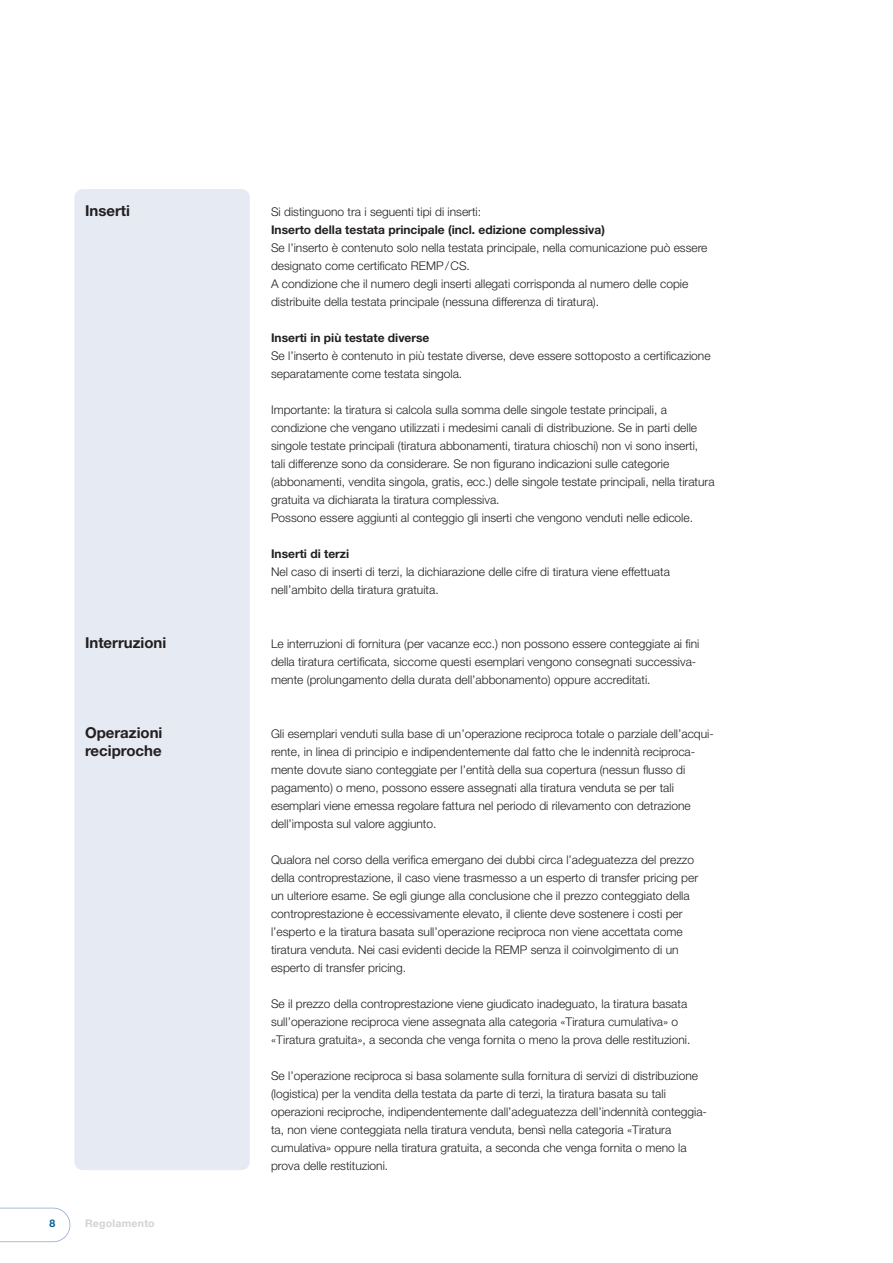
<style>
.page{position:relative;width:893px;height:1263px;background:#fff}
.page>*{position:absolute;margin:0;border:0;box-sizing:border-box;transform-origin:0 0}
.t1{font:700 15px/18px "Helvetica Neue LT Std";color:#231f20}
.t2{font:300 12px/18px "Helvetica Neue LT Std";color:#231f20}
.t3{font:700 12px "Helvetica Neue LT Std";color:#231f20}
.t4{font:700 10.5px "Helvetica Neue LT Std";letter-spacing:.025em;color:#d1d2d4}
.t5{font:700 10.5px "Helvetica Neue LT Std";color:#005b97}
</style>
<div class="page">
<svg style="left:0;top:1208px;width:70px;height:34px"></svg>
<div style="left:74px;top:189px;width:176px;height:981px;background:#e5eaf3;border-radius:9px"></div>
<p class="t1" style="left:85px;top:201px;width:46px">Inserti</p>
<p class="t2" style="left:271px;top:202px;width:212px">Si distinguono tra i seguenti tipi di inserti:</p>
<p class="t3" style="left:271px;top:222px;width:335px">Inserto della testata principale (incl. edizione complessiva)</p>
<p class="t2" style="left:271px;top:238px;width:438px">Se l’inserto è contenuto solo nella testata principale, nella comunicazione può essere designato come certificato REMP / CS.<br>A condizione che il numero degli inserti allegati corrisponda al numero delle copie distribuite della testata principale (nessuna differenza di tiratura).</p>
<p class="t3" style="left:271px;top:330px;width:160px">Inserti in più testate diverse</p>
<p class="t2" style="left:271px;top:346px;width:441px">Se l’inserto è contenuto in più testate diverse, deve essere sottoposto a certificazione separatamente come testata singola.</p>
<p class="t2" style="left:271px;top:400px;width:445px">Importante: la tiratura si calcola sulla somma delle singole testate principali, a condizione che vengano utilizzati i medesimi canali di distribuzione. Se in parti delle singole testate principali (tiratura abbonamenti, tiratura chioschi) non vi sono inserti, tali differenze sono da considerare. Se non figurano indicazioni sulle categorie (abbonamenti, vendita singola, gratis, ecc.) delle singole testate principali, nella tiratura gratuita va dichiarata la tiratura complessiva.<br>Possono essere aggiunti al conteggio gli inserti che vengono venduti nelle edicole.</p>
<p class="t3" style="left:271px;top:546px;width:80px">Inserti di terzi</p>
<p class="t2" style="left:271px;top:562px;width:400px">Nel caso di inserti di terzi, la dichiarazione delle cifre di tiratura viene effettuata nell’ambito della tiratura gratuita.</p>
<p class="t1" style="left:85px;top:633px;width:83px">Interruzioni</p>
<p class="t2" style="left:271px;top:634px;width:430px">Le interruzioni di fornitura (per vacanze ecc.) non possono essere conteggiate ai fini della tiratura certificata, siccome questi esemplari vengono consegnati successiva&shy;mente (prolungamento della durata dell’abbonamento) oppure accreditati.</p>
<p class="t1" style="left:85px;top:723px;width:79px">Operazioni reciproche</p>
<p class="t2" style="left:271px;top:724px;width:444px">Gli esemplari venduti sulla base di un’operazione reciproca totale o parziale dell’acqui&shy;rente, in linea di principio e indipendentemente dal fatto che le indennità reciproca&shy;mente dovute siano conteggiate per l’entità della sua copertura (nessun flusso di pagamento) o meno, possono essere assegnati alla tiratura venduta se per tali esemplari viene emessa regolare fattura nel periodo di rilevamento con detrazione dell’imposta sul valore aggiunto.</p>
<p class="t2" style="left:271px;top:850px;width:429px">Qualora nel corso della verifica emergano dei dubbi circa l’adeguatezza del prezzo della controprestazione, il caso viene trasmesso a un esperto di transfer pricing per un ulteriore esame. Se egli giunge alla conclusione che il prezzo conteggiato della controprestazione è eccessivamente elevato, il cliente deve sostenere i costi per l’esperto e la tiratura basata sull’operazione reciproca non viene accettata come tiratura venduta. Nei casi evidenti decide la REMP senza il coinvolgimento di un esperto di transfer pricing.</p>
<p class="t2" style="left:271px;top:994px;width:421px">Se il prezzo della controprestazione viene giudicato inadeguato, la tiratura basata sull’operazione reciproca viene assegnata alla categoria «Tiratura cumulativa» o «Tiratura gratuita», a seconda che venga fornita o meno la prova delle restituzioni.</p>
<p class="t2" style="left:271px;top:1066px;width:437px">Se l’operazione reciproca si basa solamente sulla fornitura di servizi di distribuzione (logistica) per la vendita della testata da parte di terzi, la tiratura basata su tali operazioni reciproche, indipendentemente dall’adeguatezza dell’indennità conteggia&shy;ta, non viene conteggiata nella tiratura venduta, bensì nella categoria «Tiratura cumulativa» oppure nella tiratura gratuita, a seconda che venga fornita o meno la prova delle restituzioni.</p>
<p class="t5" style="left:49px;top:1217px;width:7px">8</p>
<p class="t4" style="left:85px;top:1217px;width:71px">Regolamento</p>
</div>
